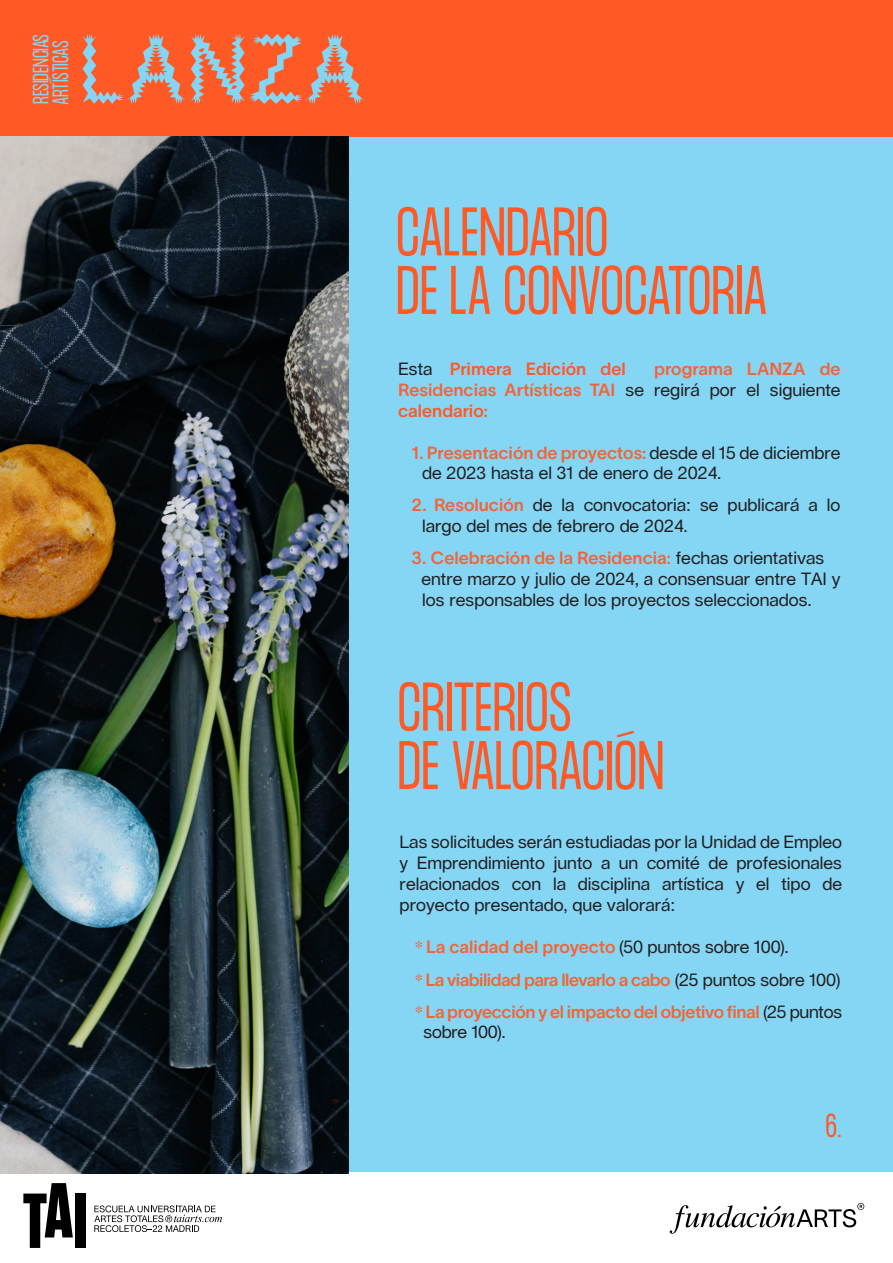
<style>
.page{position:relative;width:893px;height:1263px;background:#fff}
.page>*{position:absolute;margin:0;border:0;box-sizing:border-box;transform-origin:0 0}
.t1{font:300 60px "Formula Condensed";letter-spacing:-.005em;color:#ff5926}
.t2{font:300 28.95px "Formula Condensed";color:#ff5926}
.t3{font:300 19.5px "Formula Condensed";color:#85d6f5}
.t4{font:17.4px/20.9px "Lausanne";color:#231f20}
.t5{font:17.4px/20.9px "TWK Lausanne 600";color:#f26539;text-align:justify}
.t6{font:17.4px/20.9px "TWK Lausanne 600";letter-spacing:-.02em;color:#f26539}
.t7{font:17.4px "TWK Lausanne 600";letter-spacing:-.03em;color:#f26539}
.t8{font:17.4px "TWK Lausanne 600";color:#ff5926}
.s1{font-family:"Lausanne";color:#231f20}
.s2{color:#ff5926}
.s3{font-family:"TWK Lausanne 600";color:#f26539}
.s4{font-family:"Times Newer Roman";font-style:italic;font-size:18px;color:#ff5926}
</style>
<div class="page">
<div style="left:0;top:136px;width:893px;height:1035px;background:#85d6f5"></div>
<div style="left:0;top:0;width:893px;height:136px;background:#ff5926"></div>
<svg style="left:83px;top:34px;width:281px;height:70px"></svg>
<svg style="left:670px;top:1203px;width:194px;height:31px"></svg>
<svg style="left:23px;top:1183px;width:50px;height:65px"></svg>
<div style="left:75px;top:1193px;width:11px;height:55px;background:#000"></div>
<svg style="left:94px;top:1205px;width:128px;height:27px"></svg>
<img style="left:0;top:136px;width:349px;height:1038px">
<p class="t3" style="left:29px;top:104px;width:71px;rotate:-90deg">RESIDENCIAS</p>
<p class="t3" style="left:49px;top:105px;width:66px;rotate:-90deg">ARTÍSTICAS</p>
<p class="t1" style="left:396px;top:196px;width:214px">CALENDARIO</p>
<p class="t1" style="left:396px;top:254px;width:373px">DE LA CONVOCATORIA</p>
<p class="t5" style="left:398px;top:357px;width:444px;text-indent:256px">programa LANZA de Residencias Artísticas TAI <span class="s1">se regirá por el siguiente </span><span class="s2">calendario:</span></p>
<p class="t4" style="left:422px;top:442px;width:420px;text-indent:-10px"><span class="s3">1. Presentación de proyectos:</span> desde el 15 de diciembre de 2023 hasta el 31 de enero de 2024.</p>
<p class="t4" style="left:422px;top:494px;width:420px;text-indent:-10px"><span class="s3">2. Resolución</span> de la convocatoria: se publicará a lo largo del mes de febrero de 2024.</p>
<p class="t5" style="left:412px;top:546px;width:414px">3. Celebración de la Residencia: <span class="s1">fechas orientativas</span></p>
<p class="t4" style="left:421px;top:568px;width:421px">entre marzo y julio de 2024, a consensuar entre TAI y los responsables de los proyectos seleccionados.</p>
<p class="t8" style="left:398px;top:357px;width:229px"><span class="s1">Esta</span> Primera Edición del</p>
<p class="t1" style="left:397px;top:671px;width:176px">CRITERIOS</p>
<p class="t1" style="left:397px;top:729px;width:268px">DE VALORACIÓN</p>
<p class="t4" style="left:400px;top:831px;width:444px;text-align:justify">Las solicitudes serán estudiadas por la Unidad de Empleo y Emprendimiento junto a un comité de profesionales relacionados con la disciplina artística y el tipo de proyecto presentado, que valorará:</p>
<p class="t5" style="left:413px;top:936px;width:377px"><span class="s4">*</span> La calidad del proyecto <span class="s1">(50 puntos sobre 100).</span></p>
<p class="t7" style="left:413px;top:967px;width:429px"><span class="s4">*</span> La viabilidad para llevarlo a cabo <span class="s1">(25 puntos sobre 100)</span></p>
<p class="t6" style="left:424px;top:1000px;width:420px;text-indent:-10px"><span class="s4">*</span> La proyección y el impacto del objetivo final <span class="s1">(25 puntos sobre 100).</span></p>
<p class="t2" style="left:825px;top:1108px;width:18px">6.</p>
</div>
